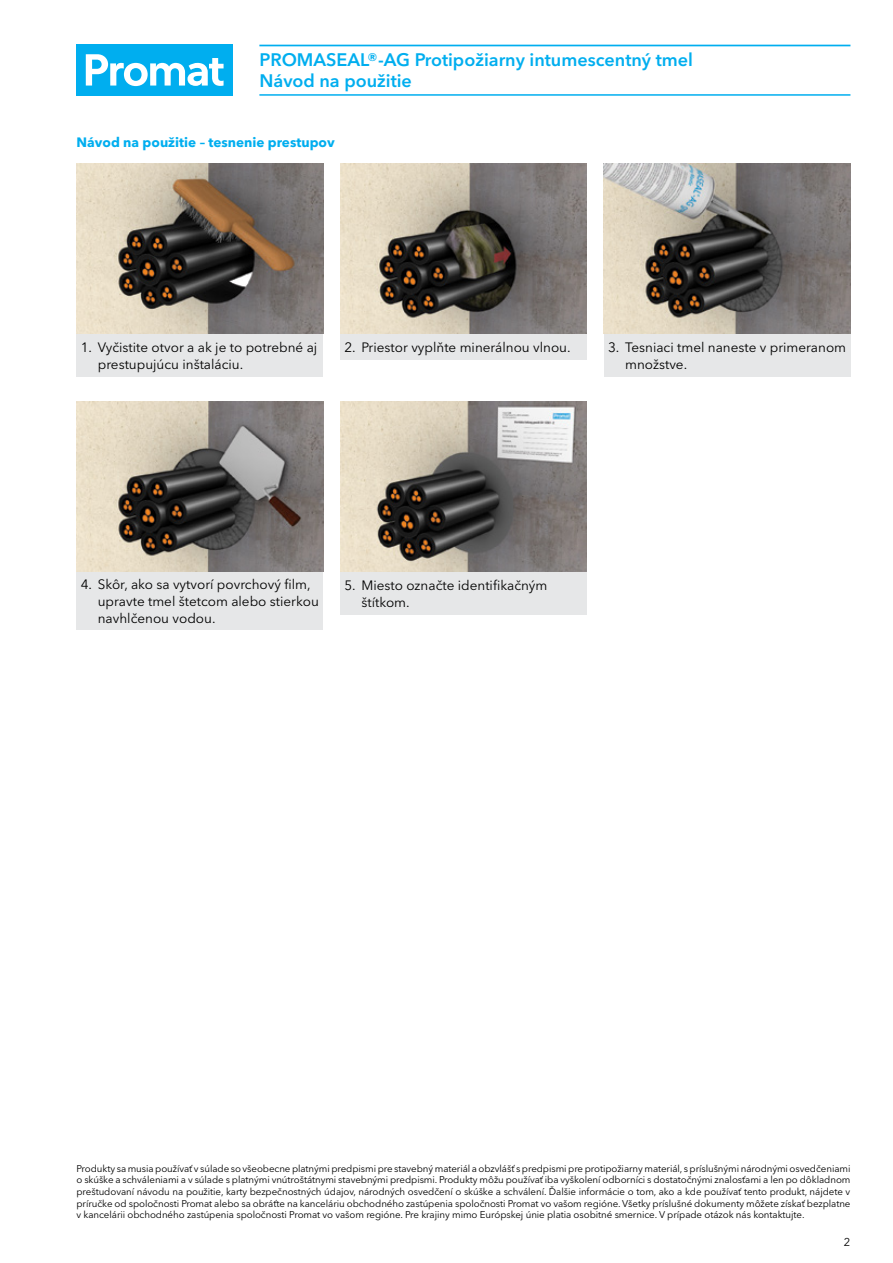
<style>
.page{position:relative;width:893px;height:1263px;background:#fff}
.page>*{position:absolute;margin:0;border:0;box-sizing:border-box;transform-origin:0 0}
.t1{font:600 18px/21.3px "Avenir Next W1 G";color:#00aeef}
.t2{font:13.5px/17px "Avenir Next W1 G";color:#000}
.t3{font:700 13.5px "Avenir Next W1 G";color:#00aeef}
.t4{font:11.25px "Avenir Next W1 G";color:#000}
.t5{font:9.75px/11.7px "Avenir Next W1 G";letter-spacing:-.005em;color:#000;text-align:justify}
</style>
<div class="page">
<div style="left:77px;top:45px;width:156px;height:51px;background:#00aeef"></div>
<svg style="left:86px;top:54px;width:138px;height:32px"></svg>
<img style="left:77px;top:164px;width:246px;height:170px">
<img style="left:340px;top:402px;width:247px;height:170px">
<img style="left:340px;top:164px;width:247px;height:170px">
<img style="left:604px;top:164px;width:246px;height:170px">
<img style="left:77px;top:402px;width:246px;height:170px">
<hr style="left:259px;top:45px;width:591px;height:1px;background:#00aeef">
<hr style="left:259px;top:94px;width:591px;height:2px;background:#00aeef">
<div style="left:77px;top:334px;width:246px;height:42px;background:#e6e7e8"></div>
<div style="left:340px;top:572px;width:247px;height:42px;background:#e6e7e8"></div>
<div style="left:340px;top:334px;width:247px;height:25px;background:#e6e7e8"></div>
<div style="left:604px;top:334px;width:246px;height:42px;background:#e6e7e8"></div>
<div style="left:77px;top:572px;width:246px;height:57px;background:#e6e7e8"></div>
<h1 class="t1" style="left:259px;top:49px;width:435px">PROMASEAL®-AG Protipožiarny intumescentný tmel<br>Návod na použitie</h1>
<h2 class="t3" style="left:77px;top:134px;width:260px">Návod na použitie – tesnenie prestupov</h2>
<h2 class="t2" style="left:98px;top:338px;width:221px;text-indent:-17px">1. Vyčistite otvor a ak je to potrebné aj prestupujúcu inštaláciu.</h2>
<h2 class="t2" style="left:344px;top:338px;width:228px">2. Priestor vyplňte minerálnou vlnou.</h2>
<h2 class="t2" style="left:625px;top:338px;width:223px;text-indent:-17px">3. Tesniaci tmel naneste v primeranom množstve.</h2>
<h2 class="t2" style="left:98px;top:576px;width:223px;text-indent:-17px">4. Skôr, ako sa vytvorí povrchový film, upravte tmel štetcom alebo stierkou navhlčenou vodou.</h2>
<h2 class="t2" style="left:361px;top:577px;width:188px;text-indent:-17px">5. Miesto označte identifikačným štítkom.</h2>
<p class="t5" style="left:77px;top:1162px;width:775px">Produkty sa musia používať v súlade so všeobecne platnými predpismi pre stavebný materiál a obzvlášť s predpismi pre protipožiarny materiál, s príslušnými národnými osvedčeniami o skúške a schváleniami a v súlade s platnými vnútroštátnymi stavebnými predpismi. Produkty môžu používať iba vyškolení odborníci s dostatočnými znalosťami a len po dôkladnom preštudovaní návodu na použitie, karty bezpečnostných údajov, národných osvedčení o skúške a schválení. Ďalšie informácie o tom, ako a kde používať tento produkt, nájdete v príručke od spoločnosti Promat alebo sa obráťte na kanceláriu obchodného zastúpenia spoločnosti Promat vo vašom regióne. Všetky príslušné dokumenty môžete získať bezplatne v kancelárii obchodného zastúpenia spoločnosti Promat vo vašom regióne. Pre krajiny mimo Európskej únie platia osobitné smernice. V prípade otázok nás kontaktujte.</p>
<p class="t4" style="left:844px;top:1235px;width:8px">2</p>
</div>
